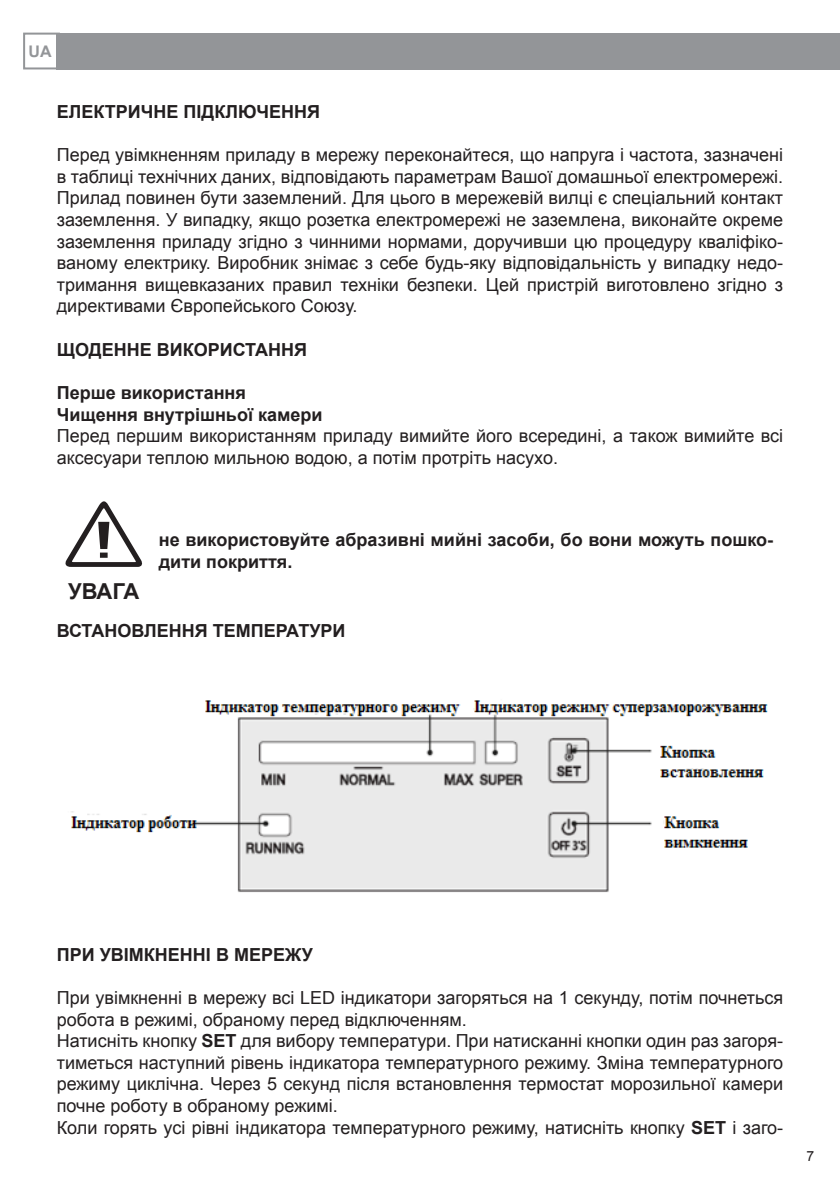
<style>
.page{position:relative;width:840px;height:1191px;background:#fff}
.page>*{position:absolute;margin:0;border:0;box-sizing:border-box;transform-origin:0 0}
.t1{font:700 22px "Arial";color:#231f20}
.t2{font:18px/21.6px "Arial";color:#231f20}
.t3{font:700 18px/21.6px "Arial";color:#231f20}
.t4{font:700 16px "Arial";color:#939598}
.t5{font:14px "Arial";color:#231f20}
.s1{font-weight:700}
</style>
<div class="page">
<div style="left:57px;top:33px;width:782px;height:36px;background:#939598"></div>
<div style="left:23px;top:33px;width:37px;height:36px;border:2px solid #939598"></div>
<svg style="left:65px;top:501px;width:77px;height:66px"></svg>
<img style="left:71px;top:700px;width:697px;height:192px">
<p class="t4" style="left:29px;top:41px;width:24px">UA</p>
<p class="t3" style="left:57px;top:101px;width:264px">Електричне підключення</p>
<p class="t2" style="left:57px;top:144px;width:727px;text-align:justify">Перед увімкненням приладу в мережу переконайтеся, що напруга і частота, зазначені в таблиці технічних даних, відповідають параметрам Вашої домашньої електромережі.<br>Прилад повинен бути заземлений. Для цього в мережевій вилці є спеціальний контакт заземлення. У випадку, якщо розетка електромережі не заземлена, виконайте окреме заземлення приладу згідно з чинними нормами, доручивши цю процедуру кваліфіко&shy;ваному електрику. Виробник знімає з себе будь-яку відповідальність у випадку недо&shy;тримання вищевказаних правил техніки безпеки. Цей пристрій виготовлено згідно з директивами Європейського Союзу.</p>
<p class="t3" style="left:57px;top:339px;width:252px">Щоденне використання</p>
<p class="t3" style="left:57px;top:382px;width:267px">Перше використання<br>Чищення внутрішньої камери</p>
<p class="t2" style="left:57px;top:425px;width:727px">Перед першим використанням приладу вимийте його всередині, а також вимийте всі аксесуари теплою мильною водою, а потім протріть насухо.</p>
<p class="t1" style="left:68px;top:577px;width:29px">УВАГА</p>
<p class="t3" style="left:159px;top:529px;width:615px">не використовуйте абразивні мийні засоби, бо вони можуть пошко&shy;дити покриття.</p>
<p class="t3" style="left:57px;top:620px;width:290px">Встановлення температури</p>
<p class="t3" style="left:57px;top:944px;width:256px">При увімкненні в мережу</p>
<p class="t2" style="left:57px;top:987px;width:727px">При увімкненні в мережу всі LED індикатори загоряться на 1 секунду, потім почнеться робота в режимі, обраному перед відключенням.<br>Натисніть кнопку <span class="s1">SET</span> для вибору температури. При натисканні кнопки один раз загоря&shy;тиметься наступний рівень індикатора температурного режиму. Зміна температурного режиму циклічна. Через 5 секунд після встановлення термостат морозильної камери почне роботу в обраному режимі.<br>Коли горять усі рівні індикатора температурного режиму, натисніть кнопку <span class="s1">SET</span> і заго-</p>
<p class="t5" style="left:806px;top:1147px;width:9px">7</p>
</div>
